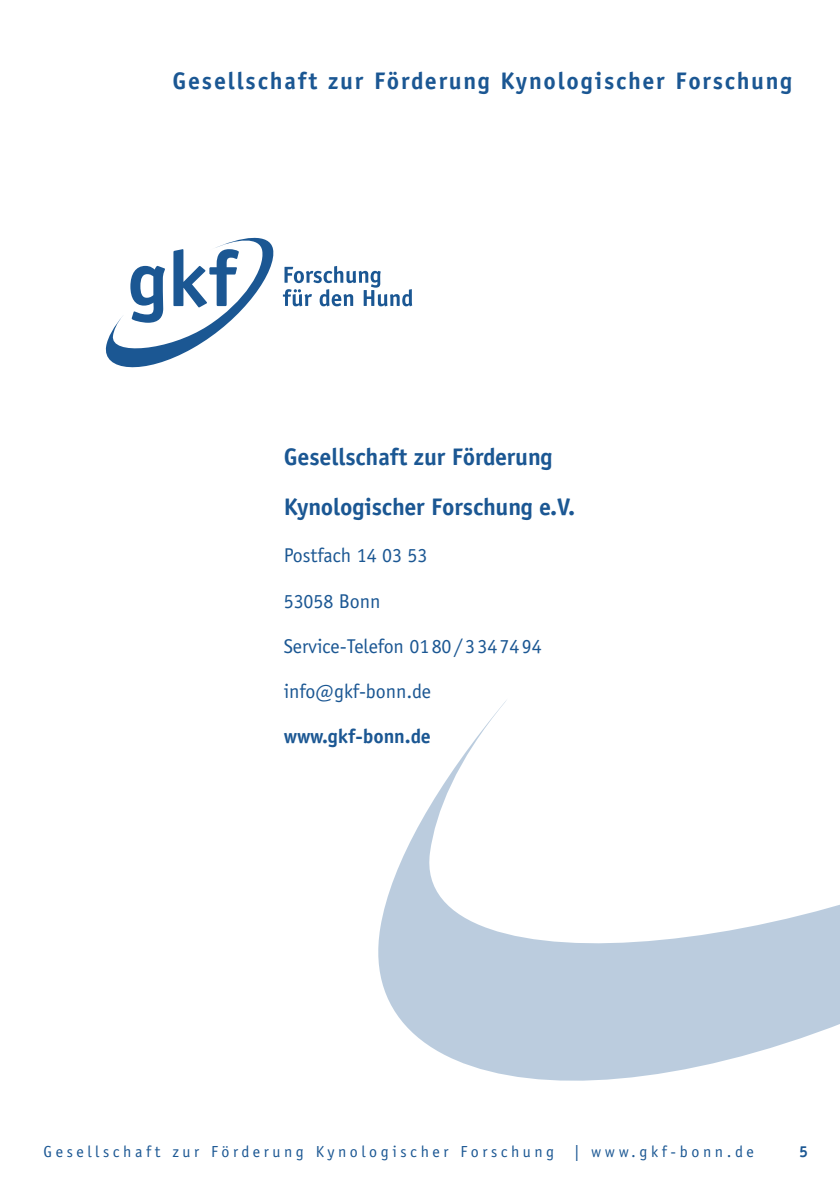
<style>
.page{position:relative;width:840px;height:1191px;background:#fff}
.page>*{position:absolute;margin:0;border:0;box-sizing:border-box;transform-origin:0 0}
.t1{font:700 24px/50px "Officina Sans";letter-spacing:-.005em;color:#1b5793}
.t2{font:700 24px "Officina Sans";letter-spacing:.075em;color:#1b5793}
.t3{font:20px "Officina Sans";letter-spacing:-.005em;color:#1b5793}
.t4{font:700 20px "Officina Sans";letter-spacing:-.005em;color:#1b5793}
.t5{font:16px "Officina Sans";letter-spacing:.225em;color:#1b5793}
.t6{font:700 16px "Officina Sans";color:#1b5793}
</style>
<div class="page">
<svg style="left:378px;top:305px;width:461px;height:776px"></svg>
<svg style="left:105px;top:237px;width:169px;height:131px"></svg>
<svg style="left:283px;top:266px;width:129px;height:40px"></svg>
<p class="t2" style="left:172px;top:72px;width:620px">Gesellschaft zur Förderung Kynologischer Forschung</p>
<p class="t1" style="left:283px;top:434px;width:293px">Gesellschaft zur Förderung<br>Kynologischer Forschung e.V.</p>
<p class="t3" style="left:283px;top:548px;width:145px">Postfach 14 03 53</p>
<p class="t3" style="left:283px;top:593px;width:98px">53058 Bonn</p>
<p class="t3" style="left:283px;top:638px;width:259px">Service-Telefon 0180/3347494</p>
<p class="t3" style="left:283px;top:683px;width:149px">info@gkf-bonn.de</p>
<p class="t4" style="left:283px;top:729px;width:148px">www.gkf-bonn.de</p>
<p class="t5" style="left:43px;top:1145px;width:512px">Gesellschaft zur Förderung Kynologischer Forschung</p>
<p class="t5" style="left:574px;top:1145px;width:181px">| www.gkf-bonn.de</p>
<p class="t6" style="left:798px;top:1145px;width:10px">5</p>
</div>
